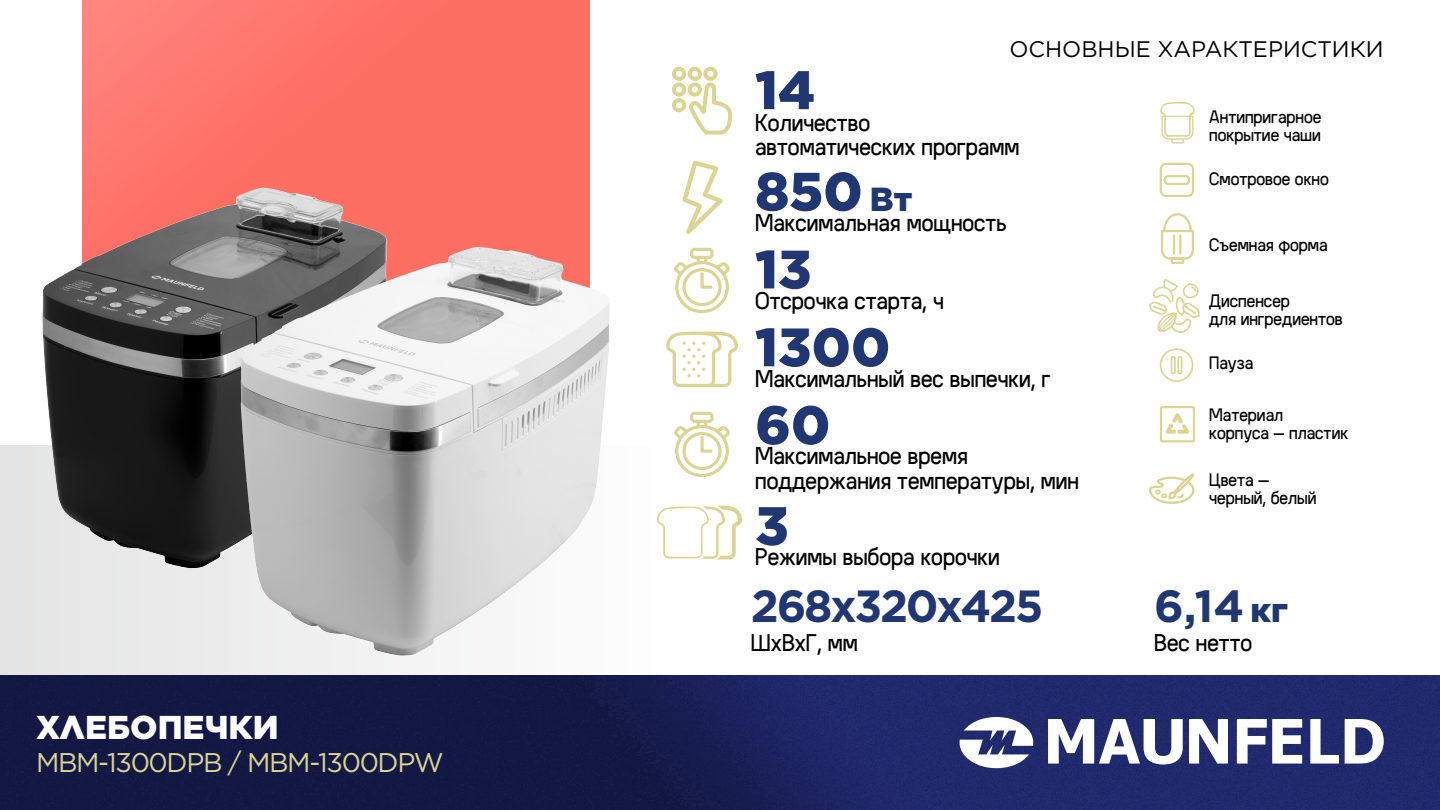
<style>
.page{position:relative;width:1440px;height:810px;background:#fff}
.page>*{position:absolute;margin:0;border:0;box-sizing:border-box;transform-origin:0 0}
.t1{font:900 54px "Gotham";color:#213773}
.t2{font:700 45px "Gotham";letter-spacing:-.05em;color:#213773}
.t3{font:900 33px "Gotham";color:#fff}
.t4{font:27px "Gotham";letter-spacing:-.05em;color:#dbd492}
.t5{font:24.15px/24.2px "Maunfeld";color:#000}
.t6{font:22.5px "Gotham";color:#000}
.t7{font:18px/18px "Maunfeld";color:#000}
.s1{font-size:33.38px}
.s2{font-weight:900;font-size:33.38px}
</style>
<div class="page">
<div style="left:0;top:446px;width:672px;height:230px;background:linear-gradient(to right,#e4e4e5,#fefefe)"></div>
<img style="left:82px;top:0;width:508px;height:225px">
<img style="left:0;top:675px;width:1440px;height:135px">
<svg style="left:960px;top:717px;width:424px;height:51px"></svg>
<svg style="left:672px;top:66px;width:60px;height:69px"></svg>
<svg style="left:682px;top:161px;width:41px;height:73px"></svg>
<svg style="left:674px;top:248px;width:56px;height:65px"></svg>
<svg style="left:674px;top:412px;width:56px;height:65px"></svg>
<svg style="left:666px;top:332px;width:72px;height:55px"></svg>
<svg style="left:657px;top:506px;width:85px;height:54px"></svg>
<img style="left:6px;top:173px;width:411px;height:405px">
<img style="left:199px;top:225px;width:448px;height:442px">
<div style="left:1160px;top:163px;width:34px;height:34px;border:2px solid #dbd492;border-radius:5px"></div>
<div style="left:1164px;top:175px;width:26px;height:10px;border:2px solid #dbd492;border-radius:4px"></div>
<svg style="left:1149px;top:473px;width:45px;height:31px"></svg>
<svg style="left:1149px;top:279px;width:51px;height:54px"></svg>
<svg style="left:1160px;top:348px;width:33px;height:34px"></svg>
<svg style="left:1161px;top:213px;width:33px;height:51px"></svg>
<svg style="left:1160px;top:102px;width:35px;height:41px"></svg>
<div style="left:1160px;top:406px;width:35px;height:36px;border:2px solid #dbd492;border-radius:2px"></div>
<svg style="left:1166px;top:413px;width:23px;height:21px"></svg>
<p class="t3" style="left:36px;top:705px;width:244px">ХЛЕБОПЕЧКИ</p>
<p class="t4" style="left:36px;top:745px;width:409px">MBM-1300DPB / MBM-1300DPW</p>
<p class="t6" style="left:1009px;top:35px;width:376px">ОСНОВНЫЕ ХАРАКТЕРИСТИКИ</p>
<p class="t1" style="left:755px;top:53px;width:61px">14</p>
<p class="t5" style="left:755px;top:111px;width:266px">Количество автоматических программ</p>
<p class="t1" style="left:755px;top:154px;width:159px">850 <span class="s1">Вт</span></p>
<p class="t1" style="left:755px;top:232px;width:58px">13</p>
<p class="t1" style="left:755px;top:310px;width:137px">1300</p>
<p class="t1" style="left:755px;top:388px;width:77px">60</p>
<p class="t5" style="left:755px;top:210px;width:253px">Максимальная мощность</p>
<p class="t5" style="left:755px;top:288px;width:190px">Отсрочка старта, ч</p>
<p class="t5" style="left:755px;top:366px;width:297px">Максимальный вес выпечки, г</p>
<p class="t5" style="left:755px;top:444px;width:325px">Максимальное время поддержания температуры, мин</p>
<p class="t1" style="left:755px;top:489px;width:35px">3</p>
<p class="t5" style="left:755px;top:545px;width:246px">Режимы выбора корочки</p>
<p class="t2" style="left:751px;top:576px;width:294px">268х320х425</p>
<p class="t5" style="left:751px;top:630px;width:109px">ШхВхГ, мм</p>
<p class="t7" style="left:1209px;top:108px;width:114px">Антипригарное</p>
<p class="t7" style="left:1209px;top:126px;width:113px">покрытие чаши</p>
<p class="t7" style="left:1209px;top:170px;width:121px">Смотровое окно</p>
<p class="t7" style="left:1209px;top:236px;width:120px">Съемная форма</p>
<p class="t7" style="left:1209px;top:292px;width:135px">Диспенсер<br>для ингредиентов</p>
<p class="t7" style="left:1209px;top:354px;width:46px">Пауза</p>
<p class="t7" style="left:1209px;top:406px;width:141px">Материал<br>корпуса – пластик</p>
<p class="t7" style="left:1209px;top:471px;width:109px">Цвета – черный, белый</p>
<p class="t2" style="left:1154px;top:576px;width:136px">6,14 <span class="s2">кг</span></p>
<p class="t5" style="left:1154px;top:630px;width:100px">Вес нетто</p>
</div>
